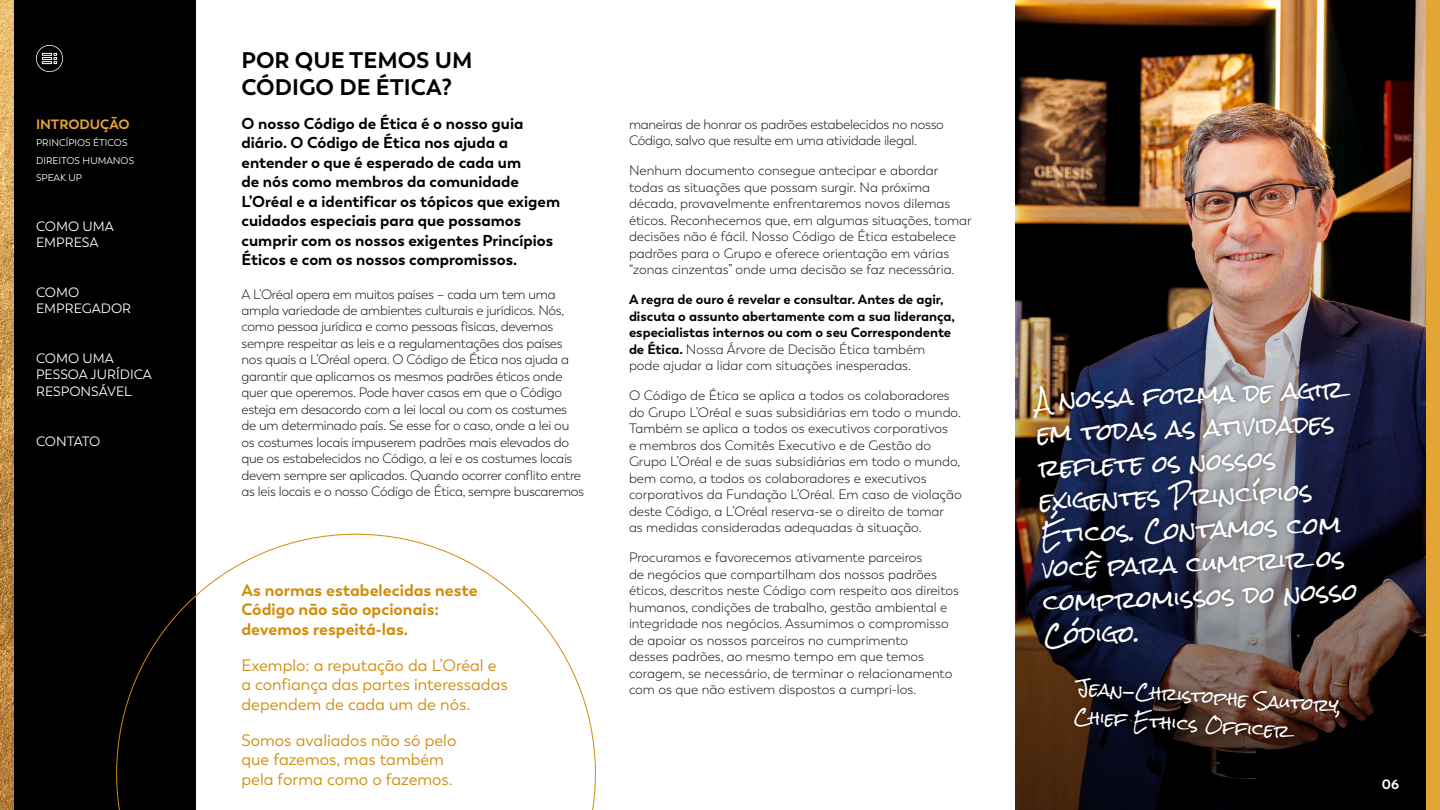
<style>
.page{position:relative;width:1440px;height:810px;background:#fff}
.page>*{position:absolute;margin:0;border:0;box-sizing:border-box;transform-origin:0 0}
.t1{font:22.5px/33.8px "Rock Salt";color:#fff}
.t2{font:700 22.5px/27px "Trenda";color:#000}
.t3{font:16.5px/19.5px "Trenda";color:#d18c0d}
.t4{font:700 16.5px/19.5px "Trenda";color:#d18c0d}
.t5{font:16.5px/28.5px "Rock Salt";color:#fff}
.t6{font:700 15.75px/19.5px "Trenda";color:#000}
.t7{font:300 13.5px/16.5px "Trenda";letter-spacing:-.005em;color:#000}
.t8{font:700 13.5px/16.5px "Trenda";color:#000}
.t9{font:13.5px/16.2px "Trenda";color:#fff}
.t10{font:700 13.5px "Trenda";color:#e3a535}
.t11{font:13.5px "Trenda";letter-spacing:-.025em;color:#fff}
.t12{font:700 13.5px "Trenda";color:#fff}
.t13{font:9.75px/17.2px "Trenda";color:#fff}
.s1{font-weight:300}
</style>
<div class="page">
<img style="left:1016px;top:0;width:410px;height:116px">
<img style="left:1016px;top:116px;width:410px;height:694px">
<div style="left:1029px;top:378px;width:332px;height:276px;background:#000;opacity:.33"></div>
<div style="left:1070px;top:674px;width:274px;height:68px;background:#000;opacity:.33"></div>
<div style="left:14px;top:0;width:182px;height:810px;background:#000"></div>
<img style="left:0;top:0;width:14px;height:810px">
<div style="left:1426px;top:0;width:14px;height:810px;background:#e3a535"></div>
<svg style="left:116px;top:534px;width:480px;height:276px"></svg>
<svg style="left:36px;top:45px;width:27px;height:27px"></svg>
<p class="t10" style="left:36px;top:116px;width:95px">INTRODUÇÃO</p>
<p class="t13" style="left:36px;top:135px;width:100px">PRINCÍPIOS ÉTICOS<br>DIREITOS HUMANOS<br>SPEAK UP</p>
<p class="t9" style="left:36px;top:218px;width:79px">COMO UMA<br>EMPRESA</p>
<p class="t9" style="left:36px;top:285px;width:97px">COMO<br>EMPREGADOR</p>
<p class="t9" style="left:36px;top:351px;width:117px">COMO UMA<br>PESSOA JURÍDICA<br>RESPONSÁVEL</p>
<p class="t11" style="left:36px;top:433px;width:66px">CONTATO</p>
<h1 class="t2" style="left:242px;top:46px;width:233px">POR QUE TEMOS UM<br>CÓDIGO DE ÉTICA?</h1>
<p class="t6" style="left:242px;top:114px;width:320px">O nosso Código de Ética é o nosso guia diário. O Código de Ética nos ajuda a entender o que é esperado de cada um<br>de nós como membros da comunidade L’Oréal e a identificar os tópicos que exigem cuidados especiais para que possamos cumprir com os nossos exigentes Princípios Éticos e com os nossos compromissos.</p>
<p class="t7" style="left:242px;top:286px;width:344px">A L’Oréal opera em muitos países – cada um tem uma ampla variedade de ambientes culturais e jurídicos. Nós, como pessoa jurídica e como pessoas físicas, devemos sempre respeitar as leis e a regulamentações dos países nos quais a L’Oréal opera. O Código de Ética nos ajuda a garantir que aplicamos os mesmos padrões éticos onde quer que operemos. Pode haver casos em que o Código esteja em desacordo com a lei local ou com os costumes de um determinado país. Se esse for o caso, onde a lei ou os costumes locais impuserem padrões mais elevados do que os estabelecidos no Código, a lei e os costumes locais devem sempre ser aplicados. Quando ocorrer conflito entre as leis locais e o nosso Código de Ética, sempre buscaremos</p>
<p class="t4" style="left:242px;top:580px;width:238px">As normas estabelecidas neste<br>Código não são opcionais: devemos respeitá-las.</p>
<p class="t3" style="left:242px;top:655px;width:268px">Exemplo: a reputação da L’Oréal e a confiança das partes interessadas dependem de cada um de nós.</p>
<p class="t3" style="left:242px;top:730px;width:216px">Somos avaliados não só pelo que fazemos, mas também pela forma como o fazemos.</p>
<p class="t7" style="left:629px;top:116px;width:316px">maneiras de honrar os padrões estabelecidos no nosso<br>Código, salvo que resulte em uma atividade ilegal.</p>
<p class="t7" style="left:629px;top:163px;width:344px">Nenhum documento consegue antecipar e abordar todas as situações que possam surgir. Na próxima década, provavelmente enfrentaremos novos dilemas éticos. Reconhecemos que, em algumas situações, tomar decisões não é fácil. Nosso Código de Ética estabelece padrões para o Grupo e oferece orientação em várias “zonas cinzentas” onde uma decisão se faz necessária.</p>
<p class="t8" style="left:629px;top:292px;width:328px">A regra de ouro é revelar e consultar. Antes de agir, discuta o assunto abertamente com a sua liderança, especialistas internos ou com o seu Correspondente de Ética. <span class="s1">Nossa Árvore de Decisão Ética também pode ajudar a lidar com situações inesperadas.</span></p>
<p class="t7" style="left:629px;top:388px;width:334px">O Código de Ética se aplica a todos os colaboradores do Grupo L’Oréal e suas subsidiárias em todo o mundo.<br>Também se aplica a todos os executivos corporativos<br>e membros dos Comitês Executivo e de Gestão do Grupo L’Oréal e de suas subsidiárias em todo o mundo, bem como, a todos os colaboradores e executivos corporativos da Fundação L’Oréal. Em caso de violação deste Código, a L’Oréal reserva-se o direito de tomar<br>as medidas consideradas adequadas à situação.</p>
<p class="t7" style="left:629px;top:550px;width:332px">Procuramos e favorecemos ativamente parceiros<br>de negócios que compartilham dos nossos padrões éticos, descritos neste Código com respeito aos direitos humanos, condições de trabalho, gestão ambiental e integridade nos negócios. Assumimos o compromisso de apoiar os nossos parceiros no cumprimento<br>desses padrões, ao mesmo tempo em que temos coragem, se necessário, de terminar o relacionamento com os que não estivem dispostos a cumpri-los.</p>
<h1 class="t1" style="left:1036px;top:384px;width:316px;rotate:-2deg">A nossa forma de agir em todas as atividades refl ete os nossos exigentes Princípios<br>Éticos. Contamos com você para cumprir os compromissos do nosso<br>Código.</h1>
<p class="t5" style="left:1077px;top:674px;width:267px;rotate:4deg">Jean-Christophe Sautory,<br>Chief Ethics Offi cer</p>
<p class="t12" style="left:1382px;top:776px;width:19px">06</p>
</div>
